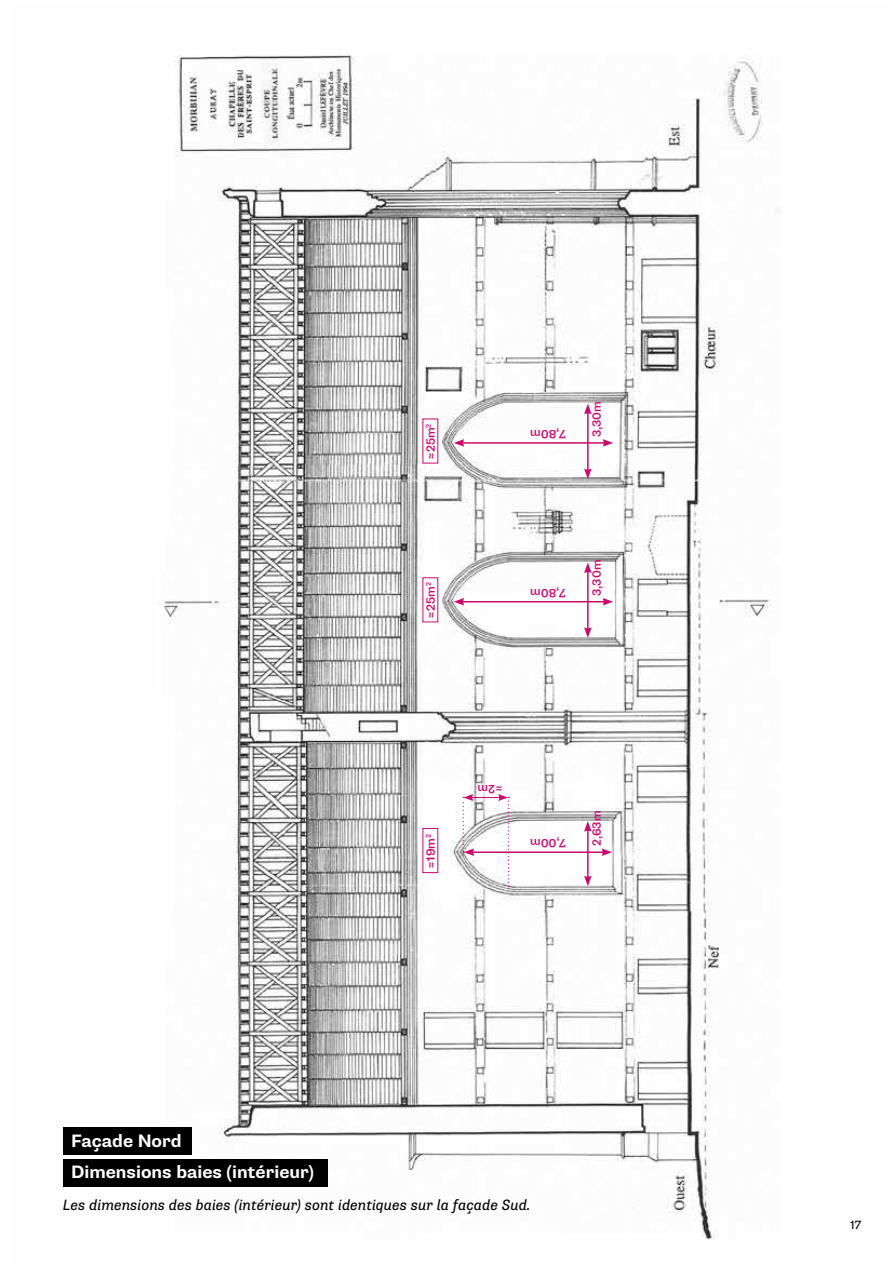
<style>
.page{position:relative;width:893px;height:1263px;background:#fff}
.page>*{position:absolute;margin:0;border:0;box-sizing:border-box;transform-origin:0 0}
.t1{font:700 18px/32px "Supria Sans";color:#fff}
.t2{font:italic 15px "Supria Sans";color:#000}
.t3{font:500 12px "Supria Sans";color:#cb0a6e}
.t4{font:12px "Supria Sans";color:#000}
</style>
<div class="page">
<img style="left:158px;top:55px;width:621px;height:1185px">
<div style="left:63px;top:1127px;width:128px;height:28px;background:#000"></div>
<div style="left:63px;top:1159px;width:265px;height:28px;background:#000"></div>
<hr style="left:472px;top:851px;width:132px;height:2px;background:#cb0a6e">
<svg style="left:602px;top:848px;width:10px;height:8px"></svg>
<hr style="left:462px;top:601px;width:143px;height:1px;background:#cb0a6e">
<svg style="left:603px;top:598px;width:10px;height:7px"></svg>
<svg style="left:454px;top:598px;width:10px;height:7px"></svg>
<hr style="left:462px;top:442px;width:143px;height:2px;background:#cb0a6e">
<svg style="left:603px;top:439px;width:10px;height:8px"></svg>
<svg style="left:454px;top:439px;width:10px;height:8px"></svg>
<hr style="left:587px;top:829px;width:2px;height:49px;background:#cb0a6e">
<svg style="left:584px;top:876px;width:8px;height:10px"></svg>
<svg style="left:584px;top:821px;width:8px;height:11px"></svg>
<hr style="left:587px;top:571px;width:2px;height:59px;background:#cb0a6e">
<svg style="left:584px;top:627px;width:8px;height:11px"></svg>
<svg style="left:584px;top:563px;width:8px;height:10px"></svg>
<hr style="left:587px;top:412px;width:2px;height:59px;background:#cb0a6e">
<svg style="left:584px;top:468px;width:8px;height:11px"></svg>
<svg style="left:584px;top:404px;width:8px;height:10px"></svg>
<hr style="left:471px;top:797px;width:30px;height:1px;background:#cb0a6e">
<svg style="left:498px;top:794px;width:11px;height:93px"></svg>
<svg style="left:463px;top:794px;width:11px;height:62px"></svg>
<p class="t3" style="left:423px;top:460px;width:38px;rotate:-90deg">≈25m<sup>2</sup></p>
<p class="t3" style="left:423px;top:619px;width:38px;rotate:-90deg">≈25m<sup>2</sup></p>
<p class="t3" style="left:566px;top:441px;width:37px;rotate:-180deg">7,80m</p>
<p class="t3" style="left:589px;top:437px;width:38px;rotate:-90deg">3,30m</p>
<p class="t3" style="left:566px;top:600px;width:37px;rotate:-180deg">7,80m</p>
<p class="t3" style="left:589px;top:596px;width:38px;rotate:-90deg">3,30m</p>
<p class="t3" style="left:423px;top:869px;width:36px;rotate:-90deg">≈19m<sup>2</sup></p>
<p class="t3" style="left:503px;top:796px;width:27px;rotate:-180deg">≈2m</p>
<p class="t3" style="left:566px;top:851px;width:37px;rotate:-180deg">7,00m</p>
<p class="t3" style="left:589px;top:846px;width:37px;rotate:-90deg">2,63m</p>
<p class="t1" style="left:71px;top:1125px;width:244px">Façade Nord<br>Dimensions baies (intérieur)</p>
<p class="t2" style="left:63px;top:1196px;width:469px">Les dimensions des baies (intérieur) sont identiques sur la façade Sud.</p>
<p class="t4" style="left:850px;top:1218px;width:12px">17</p>
</div>
